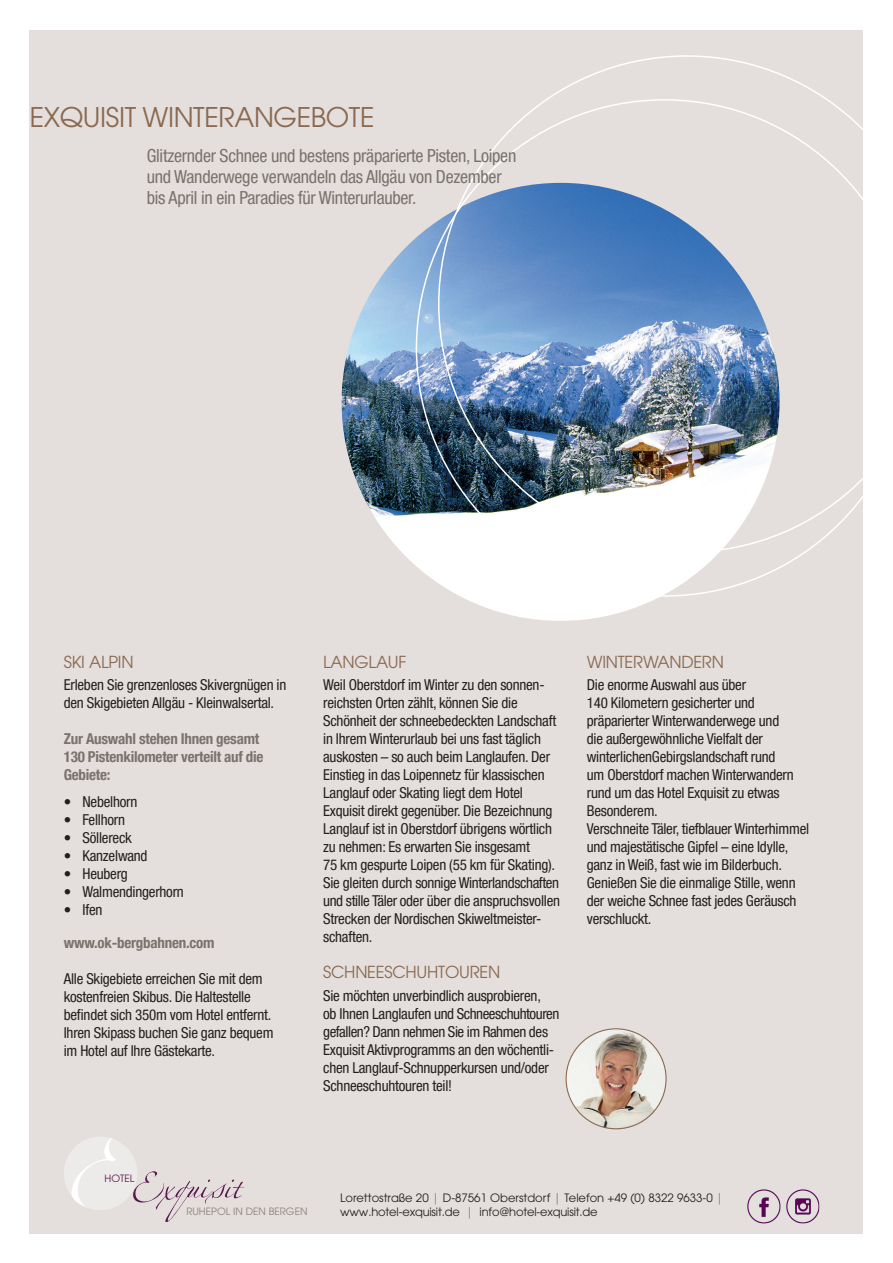
<style>
.page{position:relative;width:893px;height:1263px;background:#fff}
.page>*{position:absolute;margin:0;border:0;box-sizing:border-box;transform-origin:0 0}
.t1{font:27px "Avant Garde CE";color:#8a6950}
.t2{font:condensed 18px/21px "Helvetica Neue LT Pro";letter-spacing:-.015em;color:#79726d}
.t3{font:16.5px "Avant Garde CE";letter-spacing:-.015em;color:#8a6950}
.t4{font:condensed 15px/18px "Helvetica Neue LT Pro";letter-spacing:-.015em;color:#231f20}
.t5{font:700 condensed 15px/18px "Helvetica Neue LT Pro";letter-spacing:-.015em;color:#79726d}
.t6{font:11.55px/14.2px "Avant Garde CE";color:#231f20}
.t7{font:10.05px "Avant Garde CE";color:#8a817c}
.t8{font:10.05px "Avant Garde CE";color:#5b1750}
.s1{color:#8a817c}
</style>
<div class="page">
<div style="left:30px;top:30px;width:833px;height:1203px;background:#e4dfdc"></div>
<img style="left:747px;top:1189px;width:34px;height:35px">
<img style="left:786px;top:1189px;width:33px;height:35px">
<img style="left:342px;top:183px;width:438px;height:438px;border-radius:219px">
<svg style="left:416px;top:221px;width:389px;height:376px"></svg>
<img style="left:438px;top:55px;width:425px;height:498px">
<svg style="left:66px;top:1137px;width:178px;height:86px"></svg>
<img style="left:566px;top:1028px;width:101px;height:101px;border-radius:51px">
<h1 class="t1" style="left:30px;top:102px;width:346px">EXQUISIT WINTERANGEBOTE</h1>
<p class="t2" style="left:147px;top:145px;width:371px">Glitzernder Schnee und bestens präparierte Pisten, Loipen und Wanderwege verwandeln das Allgäu von Dezember bis April in ein Paradies für Winterurlauber.</p>
<p class="t3" style="left:64px;top:652px;width:71px">SKI ALPIN</p>
<p class="t4" style="left:64px;top:676px;width:224px">Erleben Sie grenzenloses Skivergnügen in den Skigebieten Allgäu - Kleinwalsertal.</p>
<p class="t5" style="left:64px;top:730px;width:201px">Zur Auswahl stehen Ihnen gesamt<br>130 Pistenkilometer verteilt auf die<br>Gebiete:</p>
<p class="t4" style="left:64px;top:793px;width:75px">• Nebelhorn</p>
<p class="t4" style="left:64px;top:811px;width:63px">• Fellhorn</p>
<p class="t4" style="left:64px;top:829px;width:70px">• Söllereck</p>
<p class="t4" style="left:64px;top:847px;width:85px">• Kanzelwand</p>
<p class="t4" style="left:64px;top:865px;width:66px">• Heuberg</p>
<p class="t4" style="left:64px;top:883px;width:122px">• Walmendingerhorn</p>
<p class="t4" style="left:64px;top:901px;width:40px">• Ifen</p>
<p class="t5" style="left:64px;top:934px;width:152px">www.ok-bergbahnen.com</p>
<p class="t4" style="left:64px;top:970px;width:211px">Alle Skigebiete erreichen Sie mit dem kostenfreien Skibus. Die Haltestelle befindet sich 350m vom Hotel entfernt.<br>Ihren Skipass buchen Sie ganz bequem im Hotel auf Ihre Gästekarte.</p>
<p class="t8" style="left:105px;top:1172px;width:31px">HOTEL</p>
<p class="t3" style="left:323px;top:652px;width:85px">LANGLAUF</p>
<p class="t4" style="left:323px;top:676px;width:238px">Weil Oberstdorf im Winter zu den sonnen&shy;reichsten Orten zählt, können Sie die Schönheit der schneebedeckten Landschaft in Ihrem Winterurlaub bei uns fast täglich auskosten – so auch beim Langlaufen. Der Einstieg in das Loipennetz für klassischen Langlauf oder Skating liegt dem Hotel Exquisit direkt gegenüber. Die Bezeichnung Langlauf ist in Oberstdorf übrigens wörtlich zu nehmen: Es erwarten Sie insgesamt<br>75 km gespurte Loipen (55 km für Skating).<br>Sie gleiten durch sonnige Winterlandschaften und stille Täler oder über die anspruchsvollen Strecken der Nordischen Skiweltmeister&shy;schaften.</p>
<p class="t3" style="left:323px;top:962px;width:179px">SCHNEESCHUHTOUREN</p>
<p class="t4" style="left:323px;top:986px;width:238px">Sie möchten unverbindlich ausprobieren,<br>ob Ihnen Langlaufen und Schneeschuhtouren gefallen? Dann nehmen Sie im Rahmen des Exquisit Aktivprogramms an den wöchentli&shy;chen Langlauf-Schnupperkursen und/oder Schneeschuhtouren teil!</p>
<p class="t3" style="left:587px;top:652px;width:139px">WINTERWANDERN</p>
<p class="t4" style="left:587px;top:676px;width:224px">Die enorme Auswahl aus über<br>140 Kilometern gesicherter und präparierter Winterwanderwege und<br>die außergewöhnliche Vielfalt der winterlichenGebirgslandschaft rund<br>um Oberstdorf machen Winterwandern rund um das Hotel Exquisit zu etwas Besonderem.<br>Verschneite Täler, tiefblauer Winterhimmel und majestätische Gipfel – eine Idylle, ganz in Weiß, fast wie im Bilderbuch.<br>Genießen Sie die einmalige Stille, wenn der weiche Schnee fast jedes Geräusch verschluckt.</p>
<p class="t7" style="left:186px;top:1206px;width:123px">RUHEPOL IN DEN BERGEN</p>
<p class="t6" style="left:340px;top:1190px;width:385px">Lorettostraße 20 <span class="s1">|</span> D-87561 Oberstdorf <span class="s1">|</span> Telefon +49 (0) 8322 9633-0 <span class="s1">| </span>www.hotel-exquisit.de <span class="s1">|</span> info@hotel-exquisit.de</p>
</div>
